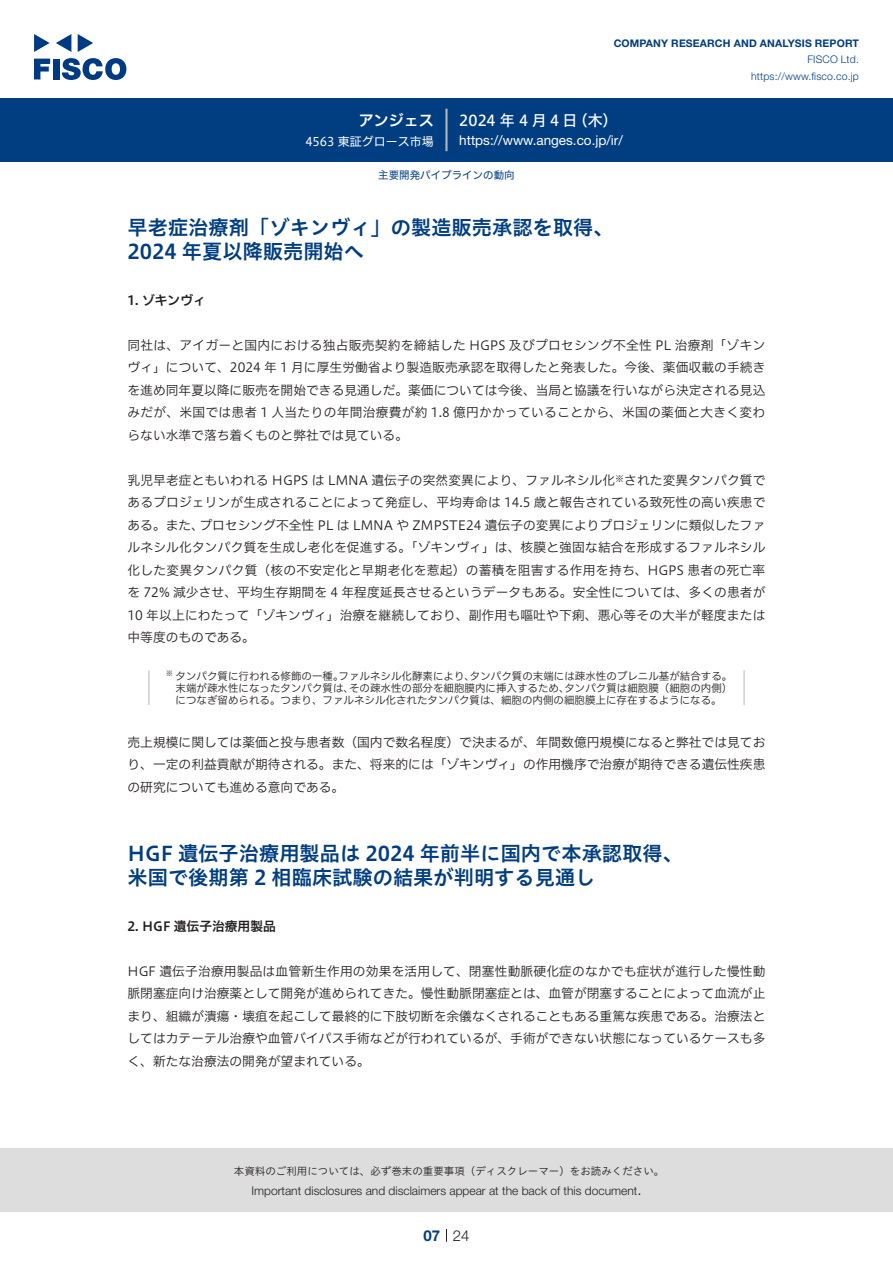
<style>
.page{position:relative;width:893px;height:1263px;background:#fff}
.page>*{position:absolute;margin:0;border:0;box-sizing:border-box;transform-origin:0 0}
.中タイトル{font:20.25px/24px "Hiragino UD Sans Std W6";color:#003d81}
.t1{font:15px "Hiragino UD Sans F Std N W5";letter-spacing:.225em;color:#fff}
.t2{font:15px "Hiragino UD Sans F Std N W6";color:#fff}
.t3{font:300 15px "Helvetica Neue LT Std";color:#231f20}
.t4{font:700 15px "Helvetica Neue LT Std";color:#003d81}
.t5{font:13.5px "Helvetica Neue LT Std";color:#fff}
.本文{font:12.75px/22.5px "Hiragino UD Sans F Std N W3";letter-spacing:.01em;color:#231f20;text-align:justify}
.小タイトル{font:12.75px "Hiragino UD Sans F Std N W6";color:#231f20}
.t6{font:300 12px "Helvetica Neue LT Std";color:#231f20}
.t7{font:12px "Hiragino UD Sans F Std N W4";color:#fff}
.t8{font:10.5px/12px "Hiragino UD Sans F Std N W3";color:#231f20}
.t9{font:10.5px "Hiragino UD Sans Std W3";color:#231f20}
.t10{font:700 10.5px "Helvetica Neue LT Std";letter-spacing:.015em;color:#003d81}
.t11{font:300 10.5px/16.5px "Helvetica Neue LT Std";letter-spacing:.015em;color:#003d81;text-align:right}
.ヘッダー{font:10.5px "Hiragino UD Sans F Std N W4";color:#003d81}
.本文-2{font:8.85px "Hiragino UD Sans F Std N W3";color:#231f20}
.t12{font:7.35px "Hiragino UD Sans F Std N W3";color:#231f20}
</style>
<div class="page">
<div style="left:0;top:1148px;width:893px;height:64px;background:#ddd"></div>
<svg style="left:34px;top:59px;width:16px;height:20px"></svg>
<div style="left:53px;top:59px;width:6px;height:20px;background:#003a83"></div>
<svg style="left:62px;top:58px;width:64px;height:22px"></svg>
<svg style="left:34px;top:34px;width:16px;height:18px"></svg>
<svg style="left:78px;top:34px;width:15px;height:18px"></svg>
<svg style="left:56px;top:34px;width:15px;height:18px"></svg>
<div style="left:0;top:98px;width:893px;height:64px;background:#003d81"></div>
<hr style="left:445px;top:109px;width:3px;height:42px;background:#b5b5b6">
<svg style="left:446px;top:1229px;width:1px;height:13px"></svg>
<hr style="left:148px;top:670px;width:2px;height:35px;background:#d3d3d3">
<hr style="left:743px;top:670px;width:2px;height:35px;background:#d3d3d3">
<p class="t2" style="left:359px;top:109px;width:77px">アンジェス</p>
<p class="t7" style="left:305px;top:132px;width:130px">4563 東証グロース市場</p>
<p class="t10" style="left:614px;top:37px;width:247px">COMPANY RESEARCH AND ANALYSIS REPORT</p>
<p class="t11" style="left:751px;top:51px;width:109px">FISCO Ltd. https://www.fisco.co j p.</p>
<p class="t1" style="left:459px;top:109px;width:120px">2024年4月4日</p>
<p class="t1" style="left:573px;top:109px;width:46px">（木(</p>
<p class="t5" style="left:459px;top:132px;width:165px">https://www.anges. c o j p. /i r/</p>
<p class="ヘッダー" style="left:378px;top:167px;width:138px">主要開発パイプラインの動向</p>
<p class="中タイトル" style="left:128px;top:214px;width:487px">早老症治療剤「ゾキンヴィ」の製造販売承認を取得、<br>2024 年夏以降販売開始へ</p>
<p class="小タイトル" style="left:128px;top:290px;width:80px">1. ゾキンヴィ</p>
<p class="本文" style="left:128px;top:333px;width:639px">同社は、アイガーと国内における独占販売契約を締結した HGPS 及びプロセシング不全性 PL 治療剤「ゾキンヴィ」について、2024 年 1 月に厚生労働省より製造販売承認を取得したと発表した。今後、薬価収載の手続きを進め同年夏以降に販売を開始できる見通しだ。薬価については今後、当局と協議を行いながら決定される見込みだが、米国では患者 1 人当たりの年間治療費が約 1.8 億円かかっていることから、米国の薬価と大きく変わらない水準で落ち着くものと弊社では見ている。</p>
<p class="本文" style="left:624px;top:468px;width:143px">された変異タンパク質で</p>
<p class="本文" style="left:128px;top:468px;width:489px">乳児早老症ともいわれる HGPS は LMNA 遺伝子の突然変異により、ファルネシル化</p>
<p class="本文" style="left:128px;top:490px;width:639px">あるプロジェリンが生成されることによって発症し、平均寿命は 14.5 歳と報告されている致死性の高い疾患で</p>
<p class="本文" style="left:199px;top:513px;width:567px">プロセシング不全性 PL は LMNA や ZMPSTE24 遺伝子の変異によりプロジェリンに類似したファ</p>
<p class="本文-2" style="left:615px;top:472px;width:10px">※</p>
<p class="本文" style="left:128px;top:513px;width:640px;text-align:left">ある。また、<br>ルネシル化タンパク質を生成し老化を促進する。「ゾキンヴィ」は、核膜と強固な結合を形成するファルネシル化した変異タンパク質（核の不安定化と早期老化を惹起）の蓄積を阻害する作用を持ち、HGPS 患者の死亡率を 72% 減少させ、平均生存期間を 4 年程度延長させるというデータもある。安全性については、多くの患者が10 年以上にわたって「ゾキンヴィ」治療を継続しており、副作用も嘔吐や下痢、悪心等その大半が軽度または中等度のものである。</p>
<p class="t8" style="left:470px;top:669px;width:264px">タンパク質の末端には疎水性のプレニル基が結合する。</p>
<p class="t12" style="left:166px;top:667px;width:9px">※</p>
<p class="t8" style="left:176px;top:669px;width:169px">タンパク質に行われる修飾の一種。</p>
<p class="t8" style="left:339px;top:669px;width:138px">ファルネシル化酵素により、</p>
<p class="t8" style="left:176px;top:681px;width:547px">末端が疎水性になったタンパク質は、<br>につなぎ留められる。つまり、ファルネシル化されたタンパク質は、細胞の内側の細胞膜上に存在するようになる。</p>
<p class="本文" style="left:128px;top:730px;width:639px">売上規模に関しては薬価と投与患者数（国内で数名程度）で決まるが、年間数億円規模になると弊社では見ており、一定の利益貢献が期待される。また、将来的には「ゾキンヴィ」の作用機序で治療が期待できる遺伝性疾患の研究についても進める意向である。</p>
<p class="t8" style="left:564px;top:681px;width:169px">タンパク質は細胞膜（細胞の内側(</p>
<p class="t8" style="left:349px;top:681px;width:222px">その疎水性の部分を細胞膜内に挿入するため、</p>
<p class="中タイトル" style="left:128px;top:840px;width:557px">HGF 遺伝子治療用製品は 2024 年前半に国内で本承認取得、米国で後期第 2 相臨床試験の結果が判明する見通し</p>
<p class="小タイトル" style="left:128px;top:916px;width:150px">2. HGF 遺伝子治療用製品</p>
<p class="本文" style="left:128px;top:959px;width:639px">HGF 遺伝子治療用製品は血管新生作用の効果を活用して、閉塞性動脈硬化症のなかでも症状が進行した慢性動脈閉塞症向け治療薬として開発が進められてきた。慢性動脈閉塞症とは、血管が閉塞することによって血流が止まり、組織が潰瘍・壊疽を起こして最終的に下肢切断を余儀なくされることもある重篤な疾患である。治療法としてはカテーテル治療や血管バイパス手術などが行われているが、手術ができない状態になっているケースも多く、新たな治療法の開発が望まれている。</p>
<p class="t9" style="left:234px;top:1163px;width:432px">本資料のご利用については、必ず巻末の重要事項（ディスクレーマー）をお読みください。</p>
<p class="t3" style="left:637px;top:1180px;width:6px">.</p>
<p class="t6" style="left:251px;top:1183px;width:387px">Important disclosures and disclaimers appear at the back of this document</p>
<p class="t4" style="left:423px;top:1226px;width:18px">07</p>
<p class="t3" style="left:453px;top:1226px;width:18px">24</p>
</div>
